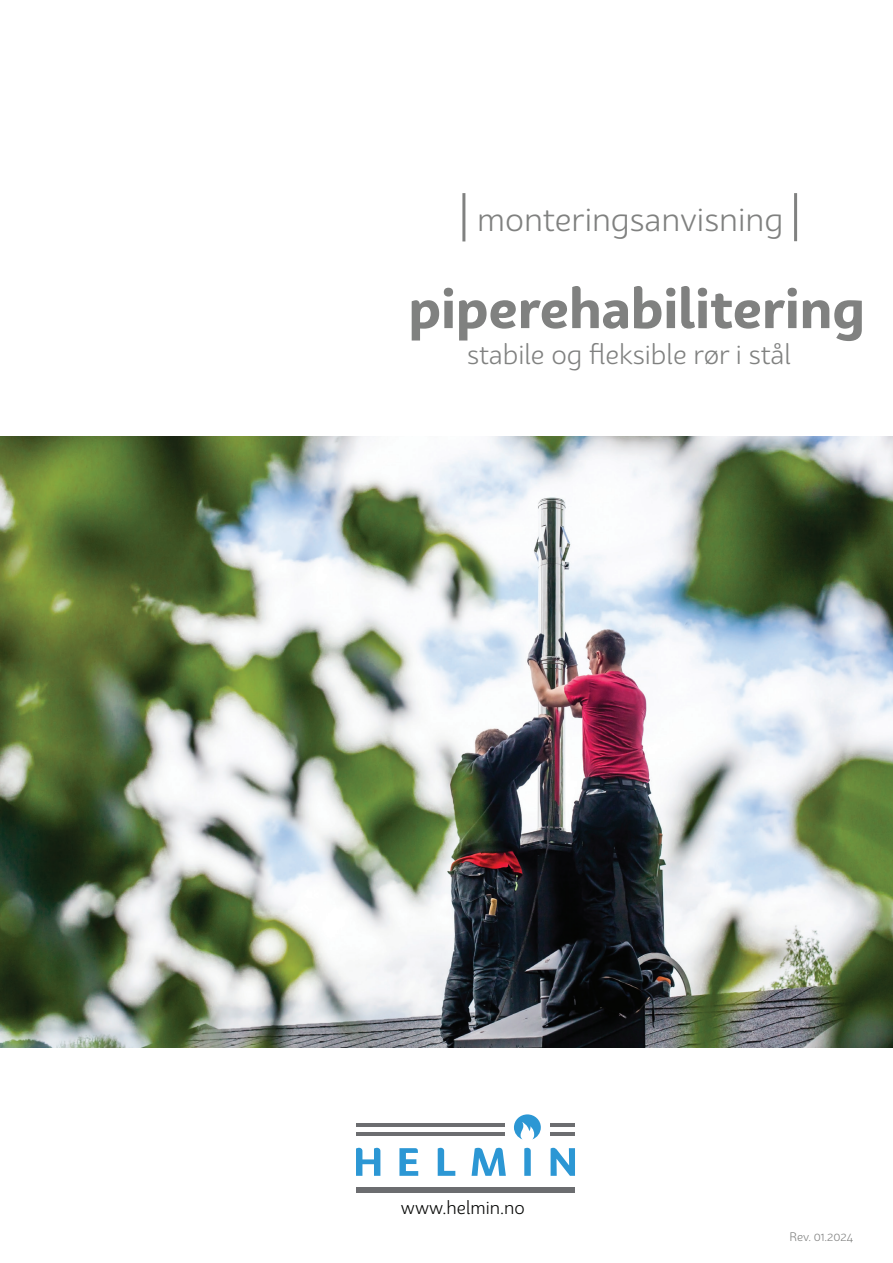
<style>
.page{position:relative;width:893px;height:1263px;background:#fff}
.page>*{position:absolute;margin:0;border:0;box-sizing:border-box;transform-origin:0 0}
.t1{font:700 54px "Bw Surco";color:#808180}
.t2{font:33px "Bw Surco";color:#808180}
.t3{font:27px "Bw Surco";color:#808180}
.t4{font:18px "Bw Surco";color:#040503}
.t5{font:12px "Bw Surco";color:#808180}
</style>
<div class="page">
<img style="left:0;top:436px;width:893px;height:611px">
<hr style="left:462px;top:193px;width:3px;height:48px;background:#808180">
<hr style="left:794px;top:193px;width:3px;height:48px;background:#808180">
<div style="left:356px;top:1187px;width:219px;height:5px;background:#6c6d70"></div>
<hr style="left:356px;top:1133px;width:148px;height:3px;background:#6c6d70">
<hr style="left:551px;top:1133px;width:24px;height:3px;background:#6c6d70">
<hr style="left:356px;top:1124px;width:148px;height:3px;background:#6c6d70">
<hr style="left:551px;top:1124px;width:24px;height:3px;background:#6c6d70">
<svg style="left:514px;top:1114px;width:27px;height:25px"></svg>
<svg style="left:356px;top:1148px;width:24px;height:28px"></svg>
<svg style="left:399px;top:1148px;width:20px;height:28px"></svg>
<svg style="left:438px;top:1148px;width:17px;height:28px"></svg>
<svg style="left:472px;top:1148px;width:34px;height:28px"></svg>
<svg style="left:524px;top:1148px;width:7px;height:28px"></svg>
<svg style="left:551px;top:1148px;width:24px;height:28px"></svg>
<p class="t2" style="left:477px;top:197px;width:308px">monteringsanvisning</p>
<h1 class="t1" style="left:408px;top:271px;width:458px">piperehabilitering</h1>
<p class="t3" style="left:467px;top:336px;width:325px">stabile og fleksible rør i stål</p>
<p class="t4" style="left:401px;top:1196px;width:125px">www.helmin.no</p>
<p class="t5" style="left:790px;top:1229px;width:65px">Rev. 01.2024</p>
</div>
